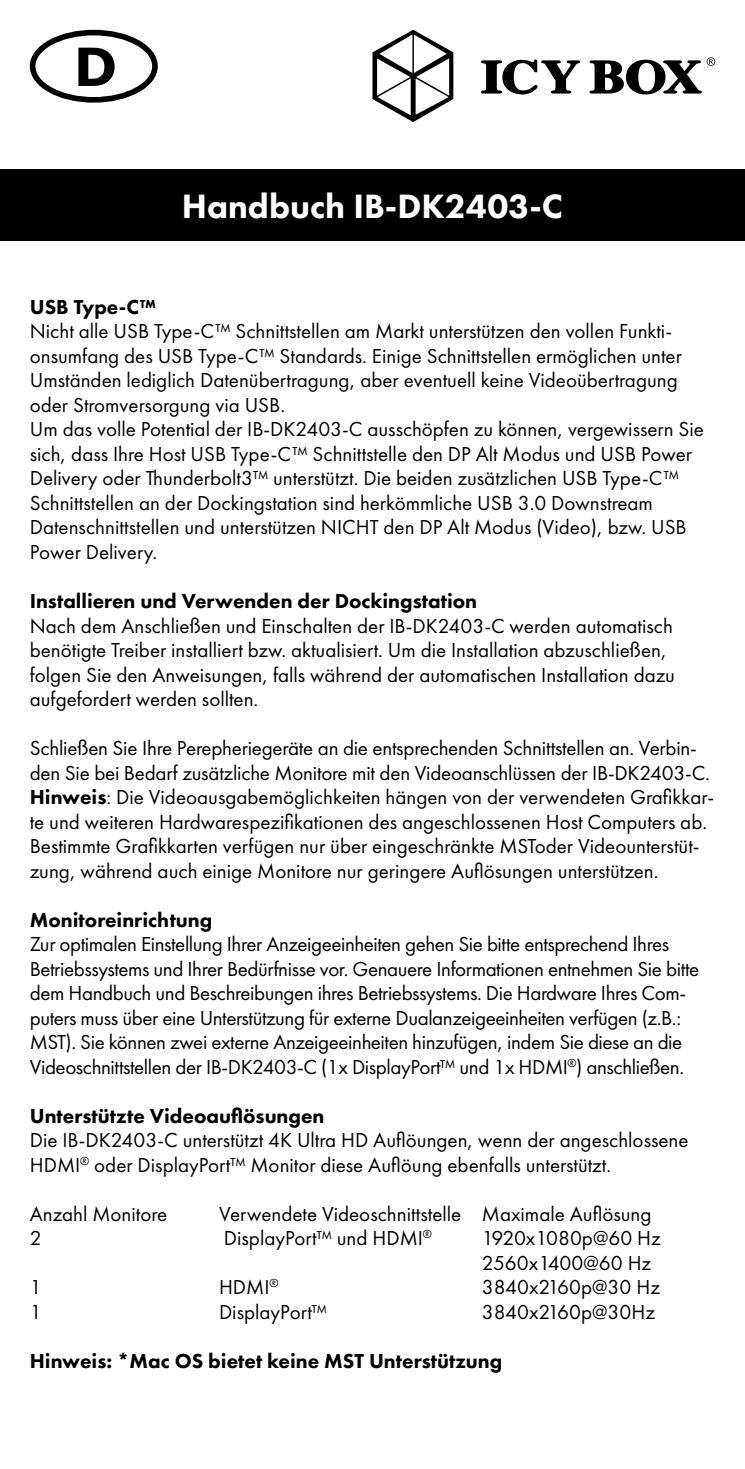
<style>
.page{position:relative;width:745px;height:1469px;background:#fff}
.page>*{position:absolute;margin:0;border:0;box-sizing:border-box;transform-origin:0 0}
.t1{font:800 35px "Futura PT";color:#fff}
.t2{font:21px/24.5px "Futura PT";color:#000}
.t3{font:21px/24.5px "Futura PT";letter-spacing:-.02em;color:#000}
.t4{font:800 21px "Futura PT";color:#000}
.s1{font-weight:800}
</style>
<div class="page">
<div style="left:0;top:169px;width:744px;height:72px;background:#000"></div>
<svg style="left:372px;top:30px;width:81px;height:92px"></svg>
<svg style="left:481px;top:57px;width:233px;height:37px"></svg>
<div style="left:30px;top:30px;width:128px;height:73px;border:6px solid #000;border-radius:50%"></div>
<svg style="left:78px;top:48px;width:36px;height:38px"></svg>
<h1 class="t1" style="left:182px;top:185px;width:382px">Handbuch IB-DK2403-C</h1>
<p class="t4" style="left:30px;top:294px;width:127px">USB Type-C™</p>
<p class="t2" style="left:30px;top:319px;width:675px">Nicht alle USB Type-C™ Schnittstellen am Markt unterstützen den vollen Funkti&shy;onsumfang des USB Type-C™ Standards. Einige Schnittstellen ermöglichen unter Umständen lediglich Datenübertragung, aber eventuell keine Videoübertragung oder Stromversorgung via USB.<br>Um das volle Potential der IB-DK2403-C ausschöpfen zu können, vergewissern Sie sich, dass Ihre Host USB Type-C™ Schnittstelle den DP Alt Modus und USB Power Delivery oder Thunderbolt3™ unterstützt. Die beiden zusätzlichen USB Type-C™ Schnittstellen an der Dockingstation sind herkömmliche USB 3.0 Downstream Datenschnittstellen und unterstützen NICHT den DP Alt Modus (Video), bzw. USB Power Delivery.</p>
<p class="t4" style="left:30px;top:588px;width:448px">Installieren und Verwenden der Dockingstation</p>
<p class="t2" style="left:30px;top:613px;width:646px">Nach dem Anschließen und Einschalten der IB-DK2403-C werden automatisch benötigte Treiber installiert bzw. aktualisiert. Um die Installation abzuschließen, folgen Sie den Anweisungen, falls während der automatischen Installation dazu aufgefordert werden sollten.</p>
<p class="t2" style="left:30px;top:735px;width:685px">Schließen Sie Ihre Perepheriegeräte an die entsprechenden Schnittstellen an. Verbin&shy;den Sie bei Bedarf zusätzliche Monitore mit den Videoanschlüssen der IB-DK2403-C.<br><span class="s1">Hinweis</span>: Die Videoausgabemöglichkeiten hängen von der verwendeten Grafikkar&shy;te und weiteren Hardwarespezifikationen des angeschlossenen Host Computers ab.<br>Bestimmte Grafikkarten verfügen nur über eingeschränkte MSToder Videounterstüt&shy;zung, während auch einige Monitore nur geringere Auflösungen unterstützen.</p>
<p class="t4" style="left:30px;top:906px;width:184px">Monitoreinrichtung</p>
<p class="t3" style="left:30px;top:931px;width:670px">Zur optimalen Einstellung Ihrer Anzeigeeinheiten gehen Sie bitte entsprechend Ihres Betriebssystems und Ihrer Bedürfnisse vor. Genauere Informationen entnehmen Sie bitte dem Handbuch und Beschreibungen ihres Betriebssystems. Die Hardware Ihres Com&shy;puters muss über eine Unterstützung für externe Dualanzeigeeinheiten verfügen (z.B.:<br>MST). Sie können zwei externe Anzeigeeinheiten hinzufügen, indem Sie diese an die Videoschnittstellen der IB-DK2403-C (1x DisplayPort™ und 1x HDMI<sup>®</sup>) anschließen.</p>
<p class="t4" style="left:30px;top:1102px;width:296px">Unterstützte Videoauflösungen</p>
<p class="t2" style="left:30px;top:1127px;width:659px">Die IB-DK2403-C unterstützt 4K Ultra HD Auflöungen, wenn der angeschlossene<br>HDMI<sup>®</sup> oder DisplayPort™ Monitor diese Auflöung ebenfalls unterstützt.</p>
<p class="t2" style="left:30px;top:1201px;width:139px">Anzahl Monitore</p>
<p class="t2" style="left:219px;top:1201px;width:433px">Verwendete Videoschnittstelle Maximale Auflösung</p>
<p class="t2" style="left:30px;top:1225px;width:13px">2</p>
<p class="t2" style="left:224px;top:1225px;width:209px">DisplayPort™ und HDMI<sup>®</sup></p>
<p class="t2" style="left:481px;top:1225px;width:180px">1920x1080p@60 Hz<br>2560x1400@60 Hz</p>
<p class="t2" style="left:30px;top:1274px;width:13px">1</p>
<p class="t2" style="left:219px;top:1274px;width:61px">HDMI<sup>®</sup></p>
<p class="t2" style="left:481px;top:1274px;width:179px">3840x2160p@30 Hz</p>
<p class="t2" style="left:30px;top:1299px;width:13px">1</p>
<p class="t2" style="left:219px;top:1299px;width:109px">DisplayPort™</p>
<p class="t2" style="left:481px;top:1299px;width:175px">3840x2160p@30Hz</p>
<p class="t4" style="left:30px;top:1347px;width:473px">Hinweis: *Mac OS bietet keine MST Unterstützung</p>
</div>
